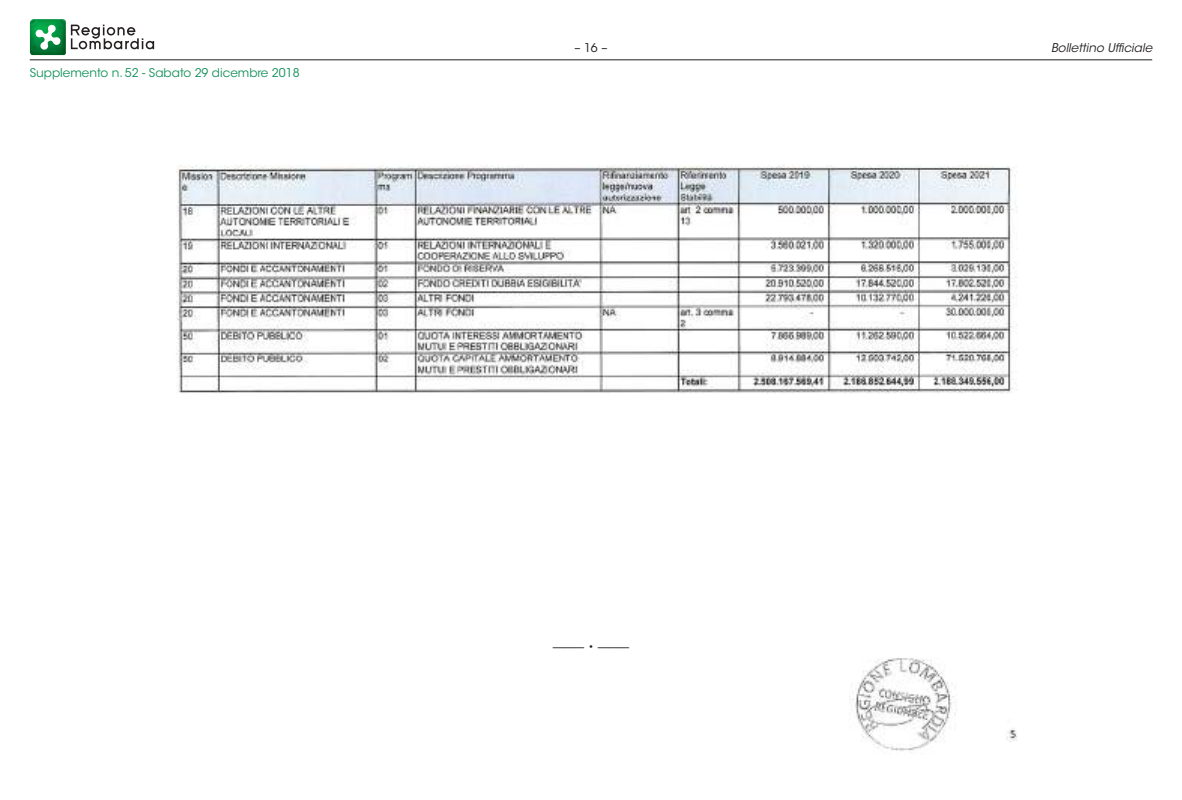
<style>
.page{position:relative;width:1182px;height:800px;background:#fff}
.page>*{position:absolute;margin:0;border:0;box-sizing:border-box;transform-origin:0 0}
.t1{font:12px "ITC Avant Garde Std";color:#14905b}
.t2{font:italic 12px "ITC Avant Garde Std";color:#241f1f}
.t3{font:12px "ITC Avant Garde Std";color:#241f1f}
.t4{font:11.55px "ITC Avant Garde Std";color:#241f1f}
.s1{font-size:12px}
</style>
<div class="page">
<svg style="left:71px;top:25px;width:83px;height:24px"></svg>
<img style="left:30px;top:19px;width:36px;height:36px">
<svg style="left:35px;top:24px;width:26px;height:26px"></svg>
<hr style="left:30px;top:59px;width:1121px;height:1px;background:#241f1f">
<img style="left:176px;top:165px;width:842px;height:588px">
<p class="t1" style="left:30px;top:65px;width:271px">Supplemento n. 52 - Sabato 29 dicembre 2018</p>
<p class="t3" style="left:574px;top:40px;width:34px">– 16 –</p>
<p class="t2" style="left:1050px;top:40px;width:103px">Bollettino Ufficiale</p>
<p class="t4" style="left:552px;top:639px;width:79px">——— <span class="s1">•</span> ———</p>
</div>
